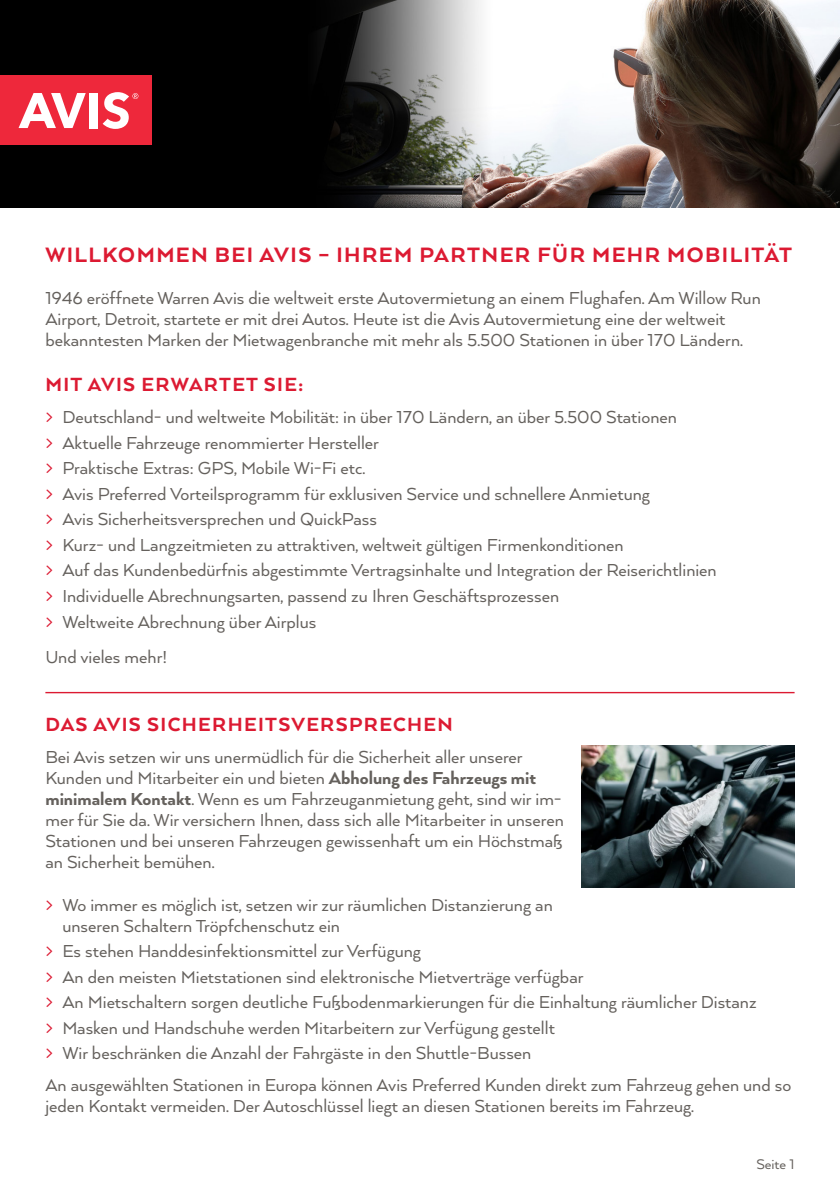
<style>
.page{position:relative;width:840px;height:1191px;background:#fff}
.page>*{position:absolute;margin:0;border:0;box-sizing:border-box;transform-origin:0 0}
.t1{font:800 24px "Arquitecta Std";letter-spacing:.06em;color:#dc1a32}
.t2{font:800 22px "Arquitecta Std";letter-spacing:.06em;color:#dc1a32}
.t3{font:20px/25.6px "Arquitecta Std";color:#65615d}
.t4{font:16px "Arquitecta Std";color:#65615d}
.s1{color:#dc1a32}
.s2{font-weight:800}
</style>
<div class="page">
<hr style="left:45px;top:692px;width:749px;height:1px;background:#dc1a32">
<img style="left:0;top:0;width:839px;height:207px">
<div style="left:0;top:76px;width:151px;height:69px;background:#ee283b"></div>
<svg style="left:18px;top:92px;width:120px;height:37px"></svg>
<img style="left:581px;top:746px;width:213px;height:141px">
<p class="t1" style="left:45px;top:241px;width:747px">WILLKOMMEN BEI AVIS – IHREM PARTNER FÜR MEHR MOBILITÄT</p>
<p class="t3" style="left:45px;top:287px;width:716px;line-height:21px">1946 eröffnete Warren Avis die weltweit erste Autovermietung an einem Flughafen. Am Willow Run<br>Airport, Detroit, startete er mit drei Autos. Heute ist die Avis Autovermietung eine der weltweit bekanntesten Marken der Mietwagenbranche mit mehr als 5.500 Stationen in über 170 Ländern.</p>
<p class="t2" style="left:45px;top:371px;width:259px">MIT AVIS ERWARTET SIE:</p>
<p class="t3" style="left:45px;top:404px;width:672px"><span class="s1">&gt;</span> Deutschland- und weltweite Mobilität: in über 170 Ländern, an über 5.500 Stationen<br><span class="s1">&gt;</span> Aktuelle Fahrzeuge renommierter Hersteller<br><span class="s1">&gt;</span> Praktische Extras: GPS, Mobile Wi-Fi etc.<br><span class="s1">&gt;</span> Avis Preferred Vorteilsprogramm für exklusiven Service und schnellere Anmietung<br><span class="s1">&gt;</span> Avis Sicherheitsversprechen und QuickPass<br><span class="s1">&gt;</span> Kurz- und Langzeitmieten zu attraktiven, weltweit gültigen Firmenkonditionen<br><span class="s1">&gt;</span> Auf das Kundenbedürfnis abgestimmte Vertragsinhalte und Integration der Reiserichtlinien <span class="s1">&gt;</span> Individuelle Abrechnungsarten, passend zu Ihren Geschäftsprozessen<br><span class="s1">&gt;</span> Weltweite Abrechnung über Airplus</p>
<p class="t3" style="left:45px;top:643px;width:123px">Und vieles mehr!</p>
<p class="t2" style="left:45px;top:712px;width:408px">DAS AVIS SICHERHEITSVERSPRECHEN</p>
<p class="t3" style="left:45px;top:746px;width:519px;line-height:21px">Bei Avis setzen wir uns unermüdlich für die Sicherheit aller unserer Kunden und Mitarbeiter ein und bieten <span class="s2">Abholung des Fahrzeugs mit minimalem Kontakt</span>. Wenn es um Fahrzeuganmietung geht, sind wir im&shy;mer für Sie da. Wir versichern Ihnen, dass sich alle Mitarbeiter in unseren Stationen und bei unseren Fahrzeugen gewissenhaft um ein Höchstmaß an Sicherheit bemühen.</p>
<p class="t3" style="left:62px;top:893px;width:491px;line-height:21px;text-indent:-17px"><span class="s1">&gt;</span> Wo immer es möglich ist, setzen wir zur räumlichen Distanzierung an unseren Schaltern Tröpfchenschutz ein</p>
<p class="t3" style="left:45px;top:938px;width:712px"><span class="s1">&gt;</span> Es stehen Handdesinfektionsmittel zur Verfügung<br><span class="s1">&gt;</span> An den meisten Mietstationen sind elektronische Mietverträge verfügbar<br><span class="s1">&gt;</span> An Mietschaltern sorgen deutliche Fußbodenmarkierungen für die Einhaltung räumlicher Distanz <span class="s1">&gt;</span> Masken und Handschuhe werden Mitarbeitern zur Verfügung gestellt<br><span class="s1">&gt;</span> Wir beschränken die Anzahl der Fahrgäste in den Shuttle-Bussen</p>
<p class="t3" style="left:45px;top:1074px;width:747px;line-height:21px">An ausgewählten Stationen in Europa können Avis Preferred Kunden direkt zum Fahrzeug gehen und so jeden Kontakt vermeiden. Der Autoschlüssel liegt an diesen Stationen bereits im Fahrzeug.</p>
<p class="t4" style="left:755px;top:1155px;width:40px">Seite 1</p>
</div>
